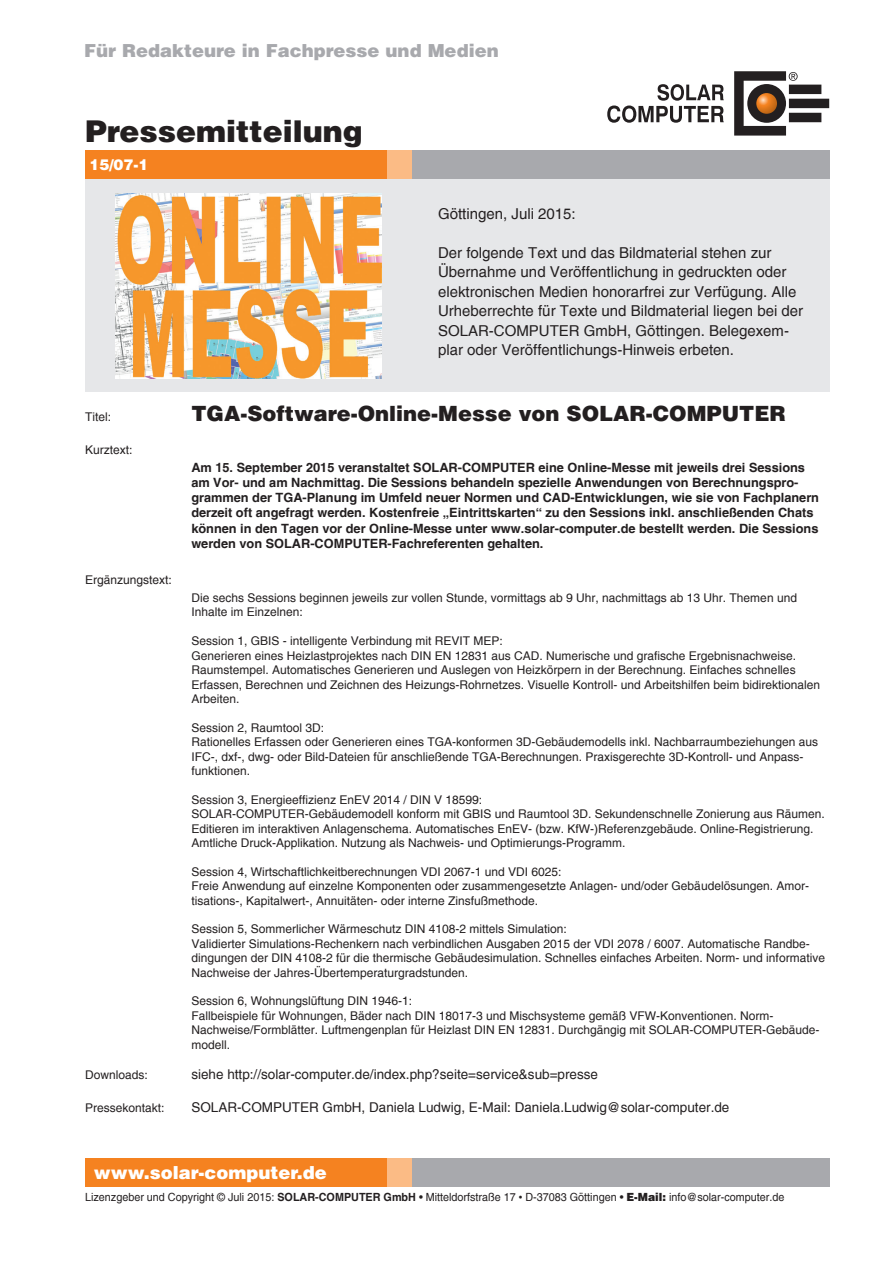
<style>
.page{position:relative;width:893px;height:1263px;background:#fff}
.page>*{position:absolute;margin:0;border:0;box-sizing:border-box;transform-origin:0 0}
.Titel{font:900 30px "Helvetica";color:#231f20}
.Titel-2{font:900 21px "Helvetica";color:#231f20}
.t1{font:900 18px "Helvetica";color:#a8a9ad}
.t2{font:900 18px "Helvetica";color:#fff}
.t3{font:15px/19.5px "Helvetica";color:#231f20}
.Überschrift{font:900 15px "Helvetica";color:#fff}
.Fließtext{font:13.5px "Helvetica";color:#231f20}
.Fließtext-2{font:700 12.75px/15.3px "Helvetica";color:#231f20}
.Fließtext-3{font:12px/14.4px "Helvetica";color:#231f20}
.Titel-3{font:12px "Helvetica";color:#231f20}
.t4{font:11.25px "Helvetica";color:#231f20;scale:.96 1}
.s1{font-weight:700}
.s2{font-weight:900}
</style>
<div class="page">
<div style="left:85px;top:1158px;width:744px;height:29px;background:#a8a9ad"></div>
<div style="left:85px;top:1158px;width:327px;height:29px;background:#fbbb85"></div>
<div style="left:85px;top:1158px;width:302px;height:29px;background:#f58220"></div>
<svg style="left:607px;top:84px;width:117px;height:39px"></svg>
<svg style="left:734px;top:71px;width:95px;height:65px"></svg>
<div style="left:747px;top:84px;width:39px;height:39px;background:#231f20;border-radius:50%"></div>
<svg style="left:756px;top:93px;width:21px;height:21px"></svg>
<div style="left:412px;top:150px;width:417px;height:43px;background:#a8a9ad"></div>
<div style="left:85px;top:150px;width:327px;height:43px;background:#fbbb85"></div>
<div style="left:85px;top:150px;width:302px;height:43px;background:#f58220"></div>
<div style="left:85px;top:179px;width:744px;height:212px;background:#e6e7e9"></div>
<img style="left:115px;top:194px;width:267px;height:184px">
<p class="t1" style="left:84px;top:38px;width:416px">Für Redakteure in Fachpresse und Medien</p>
<p class="Titel" style="left:85px;top:112px;width:279px">Pressemitteilung</p>
<p class="Überschrift" style="left:89px;top:154px;width:61px">15/07-1</p>
<p class="t3" style="left:438px;top:204px;width:139px">Göttingen, Juli 2015:</p>
<p class="t3" style="left:438px;top:243px;width:367px">Der folgende Text und das Bildmaterial stehen zur Übernahme und Veröffentlichung in gedruckten oder elektronischen Medien honorarfrei zur Verfügung. Alle Urheberrechte für Texte und Bildmaterial liegen bei der SOLAR-COMPUTER GmbH, Göttingen. Belegexem&shy;plar oder Veröffentlichungs-Hinweis erbeten.</p>
<p class="Titel-3" style="left:85px;top:410px;width:28px">Titel:</p>
<p class="Titel-2" style="left:191px;top:400px;width:596px">TGA-Software-Online-Messe von SOLAR-COMPUTER</p>
<p class="Fließtext-3" style="left:85px;top:442px;width:49px">Kurztext:</p>
<p class="Fließtext-2" style="left:191px;top:459px;width:629px">Am 15. September 2015 veranstaltet SOLAR-COMPUTER eine Online-Messe mit jeweils drei Sessions am Vor- und am Nachmittag. Die Sessions behandeln spezielle Anwendungen von Berechnungspro&shy;grammen der TGA-Planung im Umfeld neuer Normen und CAD-Entwicklungen, wie sie von Fachplanern derzeit oft angefragt werden. Kostenfreie „Eintrittskarten“ zu den Sessions inkl. anschließenden Chats können in den Tagen vor der Online-Messe unter www.solar-computer.de bestellt werden. Die Sessions werden von SOLAR-COMPUTER-Fachreferenten gehalten.</p>
<p class="Fließtext-3" style="left:85px;top:573px;width:88px">Ergänzungstext:</p>
<p class="Fließtext-3" style="left:191px;top:591px;width:607px">Die sechs Sessions beginnen jeweils zur vollen Stunde, vormittags ab 9 Uhr, nachmittags ab 13 Uhr. Themen und<br>Inhalte im Einzelnen:</p>
<p class="Fließtext-3" style="left:191px;top:634px;width:313px">Session 1, GBIS - intelligente Verbindung mit REVIT MEP:</p>
<p class="Fließtext-3" style="left:191px;top:648px;width:630px">Generieren eines Heizlastprojektes nach DIN EN 12831 aus CAD. Numerische und grafische Ergebnisnachweise.<br>Raumstempel. Automatisches Generieren und Auslegen von Heizkörpern in der Berechnung. Einfaches schnelles Erfassen, Berechnen und Zeichnen des Heizungs-Rohrnetzes. Visuelle Kontroll- und Arbeitshilfen beim bidirektionalen Arbeiten.</p>
<p class="Fließtext-3" style="left:191px;top:720px;width:134px">Session 2, Raumtool 3D:</p>
<p class="Fließtext-3" style="left:191px;top:735px;width:628px">Rationelles Erfassen oder Generieren eines TGA-konformen 3D-Gebäudemodells inkl. Nachbarraumbeziehungen aus<br>IFC-, dxf-, dwg- oder Bild-Dateien für anschließende TGA-Berechnungen. Praxisgerechte 3D-Kontroll- und Anpass&shy;funktionen.</p>
<p class="Fließtext-3" style="left:191px;top:792px;width:292px">Session 3, Energieeffizienz EnEV 2014 / DIN V 18599:</p>
<p class="Fließtext-3" style="left:191px;top:807px;width:635px">SOLAR-COMPUTER-Gebäudemodell konform mit GBIS und Raumtool 3D. Sekundenschnelle Zonierung aus Räumen.<br>Editieren im interaktiven Anlagenschema. Automatisches EnEV- (bzw. KfW-)Referenzgebäude. Online-Registrierung.<br>Amtliche Druck-Applikation. Nutzung als Nachweis- und Optimierungs-Programm.</p>
<p class="Fließtext-3" style="left:191px;top:864px;width:372px">Session 4, Wirtschaftlichkeitberechnungen VDI 2067-1 und VDI 6025:</p>
<p class="Fließtext-3" style="left:191px;top:879px;width:619px">Freie Anwendung auf einzelne Komponenten oder zusammengesetzte Anlagen- und/oder Gebäudelösungen. Amor&shy;tisations-, Kapitalwert-, Annuitäten- oder interne Zinsfußmethode.</p>
<p class="Fließtext-3" style="left:191px;top:922px;width:377px">Session 5, Sommerlicher Wärmeschutz DIN 4108-2 mittels Simulation:</p>
<p class="Fließtext-3" style="left:191px;top:936px;width:635px">Validierter Simulations-Rechenkern nach verbindlichen Ausgaben 2015 der VDI 2078 / 6007. Automatische Randbe&shy;dingungen der DIN 4108-2 für die thermische Gebäudesimulation. Schnelles einfaches Arbeiten. Norm- und informative<br>Nachweise der Jahres-Übertemperaturgradstunden.</p>
<p class="Fließtext-3" style="left:191px;top:994px;width:222px">Session 6, Wohnungslüftung DIN 1946-1:</p>
<p class="Fließtext-3" style="left:191px;top:1008px;width:630px">Fallbeispiele für Wohnungen, Bäder nach DIN 18017-3 und Mischsysteme gemäß VFW-Konventionen. Norm-<br>Nachweise/Formblätter. Luftmengenplan für Heizlast DIN EN 12831. Durchgängig mit SOLAR-COMPUTER-Gebäude&shy;modell.</p>
<p class="Fließtext-3" style="left:85px;top:1068px;width:64px">Downloads:</p>
<p class="Fließtext" style="left:191px;top:1066px;width:408px">siehe http://solar-computer.de/index.php?seite=service&amp;sub=presse</p>
<p class="Fließtext-3" style="left:85px;top:1100px;width:81px">Pressekontakt:</p>
<p class="Fließtext" style="left:191px;top:1099px;width:540px">SOLAR-COMPUTER GmbH, Daniela Ludwig, E-Mail: Daniela.Ludwig@solar-computer.de</p>
<p class="t2" style="left:94px;top:1160px;width:235px">www.solar-computer.de</p>
<p class="t4" style="left:85px;top:1190px;width:730px">Lizenzgeber und Copyright © Juli 2015: <span class="s1">SOLAR-COMPUTER GmbH</span> • Mitteldorfstraße 17 <span class="s2">·</span> D-37083 Göttingen • <span class="s2">E-Mail:</span> info@solar-computer.de</p>
</div>
